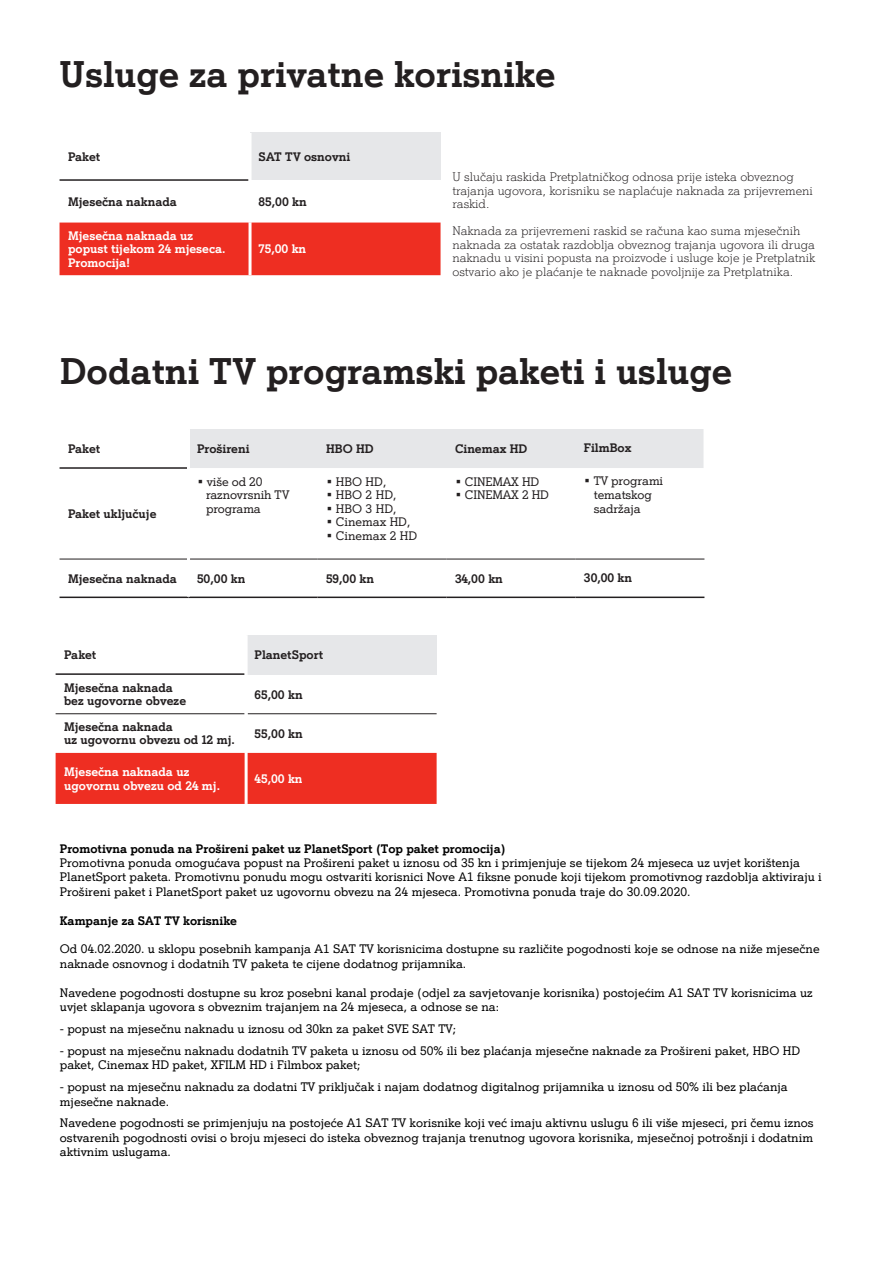
<style>
.page{position:relative;width:893px;height:1263px;background:#fff}
.page>*{position:absolute;margin:0;border:0;box-sizing:border-box;transform-origin:0 0}
.t1{font:700 36px "A1 Serif";color:#231f20}
.t2{font:12px/14.4px "A1 Serif";color:#000}
.t3{font:300 12px/13.5px "A1 Serif";color:#231f20}
.t4{font:700 12px/13.5px "A1 Serif";color:#231f20}
.t5{font:12px/13.5px "A1 Serif";letter-spacing:-.01em;color:#231f20}
.t6{font:700 12px/13.5px "A1 Serif";color:#fff}
.t7{font:700 12px "A1 Serif";color:#000}
</style>
<div class="page">
<div style="left:190px;top:429px;width:513px;height:39px;background:#e6e7e9"></div>
<hr style="left:60px;top:559px;width:127px;height:1px;background:#231f20">
<hr style="left:190px;top:559px;width:127px;height:1px;background:#231f20">
<hr style="left:317px;top:559px;width:129px;height:1px;background:#231f20">
<hr style="left:446px;top:559px;width:129px;height:1px;background:#231f20">
<hr style="left:575px;top:559px;width:129px;height:1px;background:#231f20">
<hr style="left:60px;top:596px;width:129px;height:2px;background:#231f20">
<hr style="left:189px;top:596px;width:128px;height:2px;background:#231f20">
<hr style="left:317px;top:596px;width:129px;height:2px;background:#231f20">
<hr style="left:446px;top:596px;width:129px;height:2px;background:#231f20">
<hr style="left:575px;top:596px;width:129px;height:2px;background:#231f20">
<hr style="left:60px;top:467px;width:127px;height:2px;background:#231f20">
<div style="left:246px;top:635px;width:191px;height:39px;background:#e6e7e9"></div>
<div style="left:56px;top:753px;width:381px;height:51px;background:#ee2e22"></div>
<hr style="left:56px;top:673px;width:189px;height:2px;background:#231f20">
<hr style="left:56px;top:713px;width:189px;height:1px;background:#231f20">
<hr style="left:248px;top:713px;width:189px;height:1px;background:#231f20">
<hr style="left:245px;top:635px;width:3px;height:39px;background:#fff">
<hr style="left:245px;top:753px;width:3px;height:51px;background:#fff">
<div style="left:250px;top:133px;width:191px;height:47px;background:#e6e7e9"></div>
<div style="left:60px;top:223px;width:381px;height:52px;background:#ee2e22"></div>
<hr style="left:60px;top:179px;width:189px;height:2px;background:#231f20">
<hr style="left:249px;top:133px;width:3px;height:47px;background:#fff">
<hr style="left:249px;top:223px;width:3px;height:52px;background:#fff">
<h1 class="t1" style="left:60px;top:50px;width:498px">Usluge za privatne korisnike</h1>
<p class="t4" style="left:68px;top:149px;width:34px">Paket</p>
<p class="t4" style="left:259px;top:149px;width:93px">SAT TV osnovni</p>
<p class="t4" style="left:68px;top:194px;width:110px">Mjesečna naknada</p>
<p class="t4" style="left:259px;top:194px;width:50px">85,00 kn</p>
<p class="t6" style="left:68px;top:228px;width:159px">Mjesečna naknada uz popust tijekom 24 mjeseca.<br>Promocija!</p>
<p class="t6" style="left:259px;top:242px;width:49px">75,00 kn</p>
<p class="t3" style="left:452px;top:170px;width:362px">U slučaju raskida Pretplatničkog odnosa prije isteka obveznog trajanja ugovora, korisniku se naplaćuje naknada za prijevremeni raskid.</p>
<p class="t3" style="left:452px;top:224px;width:364px">Naknada za prijevremeni raskid se računa kao suma mjesečnih naknada za ostatak razdoblja obveznog trajanja ugovora ili druga naknadu u visini popusta na proizvode i usluge koje je Pretplatnik ostvario ako je plaćanje te naknade povoljnije za Pretplatnika.</p>
<h1 class="t1" style="left:60px;top:347px;width:674px">Dodatni TV programski paketi i usluge</h1>
<p class="t4" style="left:68px;top:441px;width:34px">Paket</p>
<p class="t4" style="left:197px;top:441px;width:54px">Prošireni</p>
<p class="t4" style="left:326px;top:441px;width:49px">HBO HD</p>
<p class="t4" style="left:455px;top:441px;width:74px">Cinemax HD</p>
<p class="t4" style="left:584px;top:441px;width:49px">FilmBox</p>
<p class="t4" style="left:68px;top:507px;width:90px">Paket uključuje</p>
<p class="t5" style="left:206px;top:475px;width:85px;text-indent:-9px">• više od 20 raznovrsnih TV programa</p>
<p class="t5" style="left:326px;top:475px;width:62px">• HBO HD,</p>
<p class="t5" style="left:326px;top:488px;width:72px">• HBO 2 HD,</p>
<p class="t5" style="left:326px;top:502px;width:72px">• HBO 3 HD,</p>
<p class="t5" style="left:326px;top:515px;width:86px">• Cinemax HD,</p>
<p class="t5" style="left:326px;top:529px;width:93px">• Cinemax 2 HD</p>
<p class="t5" style="left:455px;top:475px;width:86px">• CINEMAX HD</p>
<p class="t5" style="left:455px;top:488px;width:95px">• CINEMAX 2 HD</p>
<p class="t5" style="left:594px;top:474px;width:71px;line-height:14px;text-indent:-10px">• TV programi tematskog sadržaja</p>
<p class="t4" style="left:68px;top:571px;width:110px">Mjesečna naknada</p>
<p class="t4" style="left:197px;top:571px;width:50px">50,00 kn</p>
<p class="t4" style="left:326px;top:571px;width:50px">59,00 kn</p>
<p class="t4" style="left:455px;top:571px;width:49px">34,00 kn</p>
<p class="t4" style="left:584px;top:570px;width:50px">30,00 kn</p>
<p class="t4" style="left:64px;top:648px;width:34px">Paket</p>
<p class="t4" style="left:255px;top:648px;width:70px">PlanetSport</p>
<p class="t4" style="left:64px;top:680px;width:124px">Mjesečna naknada bez ugovorne obveze</p>
<p class="t4" style="left:255px;top:687px;width:50px">65,00 kn</p>
<p class="t4" style="left:64px;top:720px;width:172px">Mjesečna naknada<br>uz ugovornu obvezu od 12 mj.</p>
<p class="t4" style="left:255px;top:726px;width:50px">55,00 kn</p>
<p class="t6" style="left:64px;top:765px;width:157px">Mjesečna naknada uz ugovornu obvezu od 24 mj.</p>
<p class="t6" style="left:255px;top:771px;width:49px">45,00 kn</p>
<p class="t7" style="left:60px;top:840px;width:447px">Promotivna ponuda na Prošireni paket uz PlanetSport (Top paket promocija)</p>
<p class="t2" style="left:60px;top:855px;width:763px">Promotivna ponuda omogućava popust na Prošireni paket u iznosu od 35 kn i primjenjuje se tijekom 24 mjeseca uz uvjet korištenja<br>PlanetSport paketa. Promotivnu ponudu mogu ostvariti korisnici Nove A1 fiksne ponude koji tijekom promotivnog razdoblja aktiviraju i<br>Prošireni paket i PlanetSport paket uz ugovornu obvezu na 24 mjeseca. Promotivna ponuda traje do 30.09.2020.</p>
<p class="t7" style="left:60px;top:912px;width:179px">Kampanje za SAT TV korisnike</p>
<p class="t2" style="left:60px;top:942px;width:761px">Od 04.02.2020. u sklopu posebnih kampanja A1 SAT TV korisnicima dostupne su različite pogodnosti koje se odnose na niže mjesečne naknade osnovnog i dodatnih TV paketa te cijene dodatnog prijamnika.</p>
<p class="t2" style="left:60px;top:985px;width:754px">Navedene pogodnosti dostupne su kroz posebni kanal prodaje (odjel za savjetovanje korisnika) postojećim A1 SAT TV korisnicima uz uvjet sklapanja ugovora s obveznim trajanjem na 24 mjeseca, a odnose se na:</p>
<p class="t2" style="left:60px;top:1021px;width:398px">- popust na mjesečnu naknadu u iznosu od 30kn za paket SVE SAT TV;</p>
<p class="t2" style="left:60px;top:1043px;width:742px">- popust na mjesečnu naknadu dodatnih TV paketa u iznosu od 50% ili bez plaćanja mjesečne naknade za Prošireni paket, HBO HD paket, Cinemax HD paket, XFILM HD i Filmbox paket;</p>
<p class="t2" style="left:60px;top:1079px;width:729px">- popust na mjesečnu naknadu za dodatni TV priključak i najam dodatnog digitalnog prijamnika u iznosu od 50% ili bez plaćanja mjesečne naknade.</p>
<p class="t2" style="left:60px;top:1116px;width:755px;text-align:justify">Navedene pogodnosti se primjenjuju na postojeće A1 SAT TV korisnike koji već imaju aktivnu uslugu 6 ili više mjeseci, pri čemu iznos ostvarenih pogodnosti ovisi o broju mjeseci do isteka obveznog trajanja trenutnog ugovora korisnika, mjesečnoj potrošnji i dodatnim aktivnim uslugama.</p>
</div>
